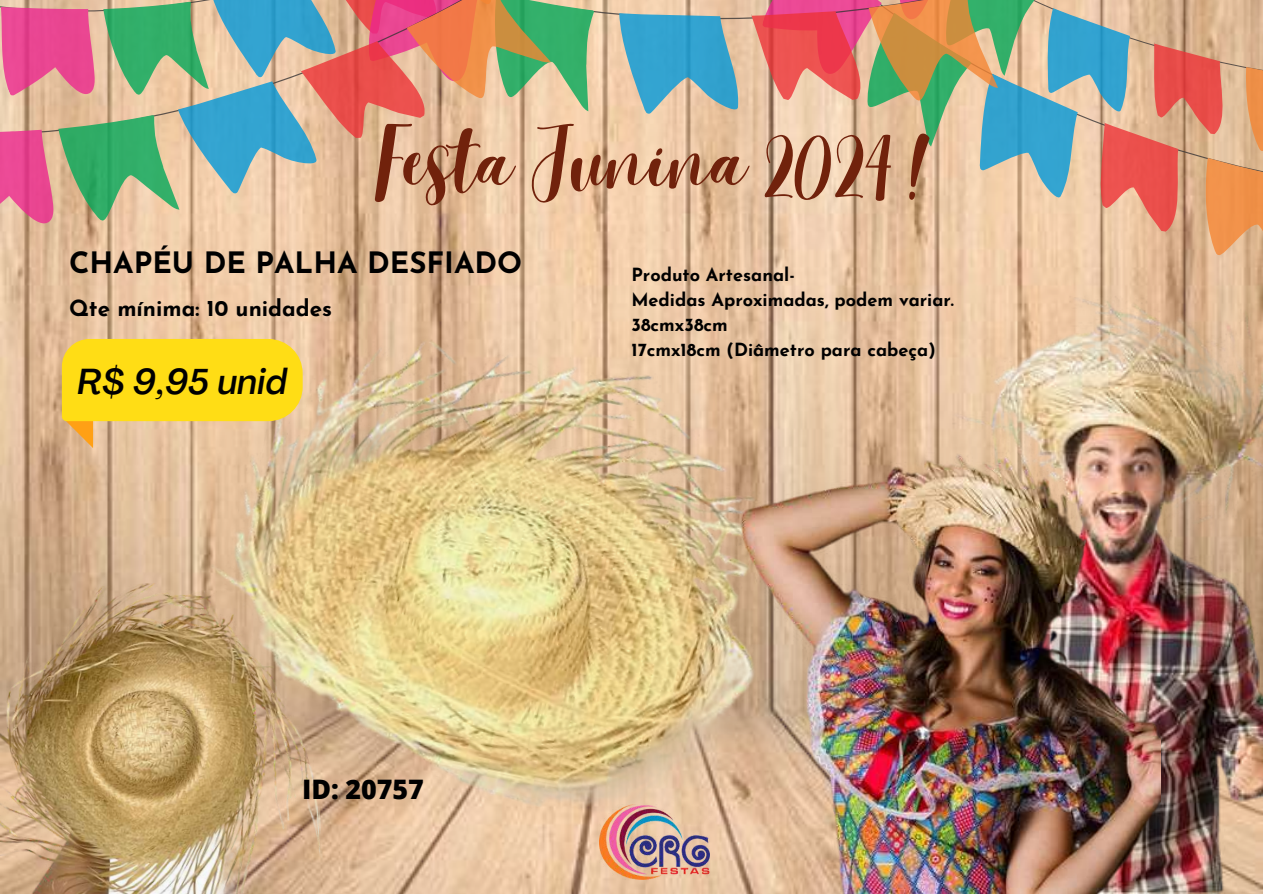
<style>
.page{position:relative;width:1263px;height:894px;background:#fff}
.page>*{position:absolute;margin:0;border:0;box-sizing:border-box;transform-origin:0 0}
.t1{font:300 67.95px "Best";color:#71220c}
.t2{font:italic 500 35.55px "Agrandir";letter-spacing:.02em;color:#000}
.t3{font:700 29.4px "Josefin Sans";color:#000}
.t4{font:800 26.85px "Open Sans";letter-spacing:-.005em;color:#000}
.t5{font:700 22.35px "Josefin Sans";color:#000}
.t6{font:700 18.15px/25px "Josefin Sans";color:#000}
</style>
<div class="page">
<img style="left:0;top:131px;width:939px;height:442px">
<svg style="left:618px;top:0;width:645px;height:273px;background:#c6aa94"></svg>
<img style="left:0;top:573px;width:117px;height:320px">
<img style="left:117px;top:217px;width:786px;height:676px">
<svg style="left:0;top:259px;width:556px;height:33px;background:#e4bf9d"></svg>
<svg style="left:0;top:0;width:609px;height:259px;background:#c2ab94"></svg>
<img style="left:939px;top:232px;width:324px;height:661px">
<img style="left:732px;top:452px;width:428px;height:441px">
<svg style="left:62px;top:339px;width:241px;height:109px;background:#f8d538"></svg>
<img style="left:599px;top:804px;width:110px;height:75px">
<h1 class="t1" style="left:376px;top:122px;width:557px">Festa Junina 2024 !</h1>
<h3 class="t3" style="left:69px;top:250px;width:455px">CHAPÉU DE PALHA DESFIADO</h3>
<p class="t5" style="left:69px;top:299px;width:265px">Qte mínima: 10 unidades</p>
<h2 class="t2" style="left:78px;top:367px;width:210px">R$ 9,95 unid</h2>
<p class="t6" style="left:631px;top:264px;width:324px">Produto Artesanal-<br>Medidas Aproximadas, podem variar.<br>38cmx38cm<br>17cmx18cm (Diâmetro para cabeça)</p>
<h3 class="t4" style="left:302px;top:769px;width:123px">ID: 20757</h3>
</div>
